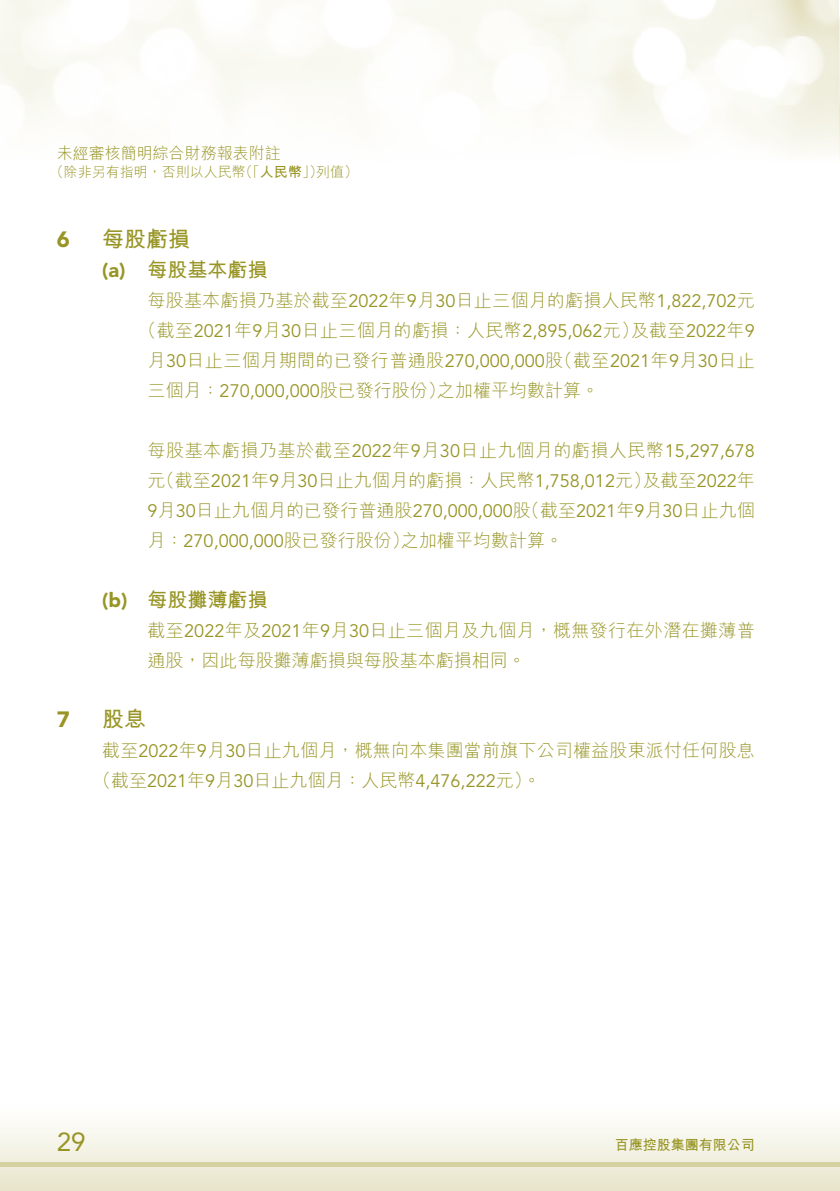
<style>
.page{position:relative;width:840px;height:1191px;background:#fff}
.page>*{position:absolute;margin:0;border:0;box-sizing:border-box;transform-origin:0 0}
.t1{font:26px "Avenir LT Std";color:#989525}
.t2{font:22px "M Hei HK Bold E Ten B5 H";color:#989525}
.t3{font:900 22px "Avenir LT Std";color:#989525}
.t4{font:20px "M Hei HK Bold E Ten B5 H";color:#989525}
.t5{font:18px/30px "M Hei HK Light E Ten B5 H";letter-spacing:.01em;color:#989525}
.t6{font:16px "M Hei HK Light E Ten B5 H";color:#989525}
.t7{font:14px "M Hei HK Light E Ten B5 H";color:#989525}
.t8{font:14px "M Hei HK Bold E Ten B5 H";color:#989525}
.s1{font-family:"M Hei HK Bold E Ten B5 H"}
.s2{font-family:"Avenir LT Std";font-weight:900}
.s3{font-family:"Avenir LT Std"}
</style>
<div class="page">
<svg style="left:0;top:1125px;width:839px;height:66px"></svg>
<hr style="left:0;top:1162px;width:839px;height:4px;background:#d4d09f">
<img style="left:839px;top:0;width:1px;height:173px">
<p class="t6" style="left:57px;top:147px;width:226px">未經審核簡明綜合財務報表附註</p>
<p class="t7" style="left:50px;top:167px;width:309px">（除非另有指明，否則以人民幣（「<span class="s1">人民幣</span>」）列值）</p>
<p class="t3" style="left:57px;top:228px;width:15px">6</p>
<p class="t2" style="left:102px;top:230px;width:89px">每股虧損</p>
<p class="t4" style="left:102px;top:262px;width:167px"><span class="s2">(a)</span> 每股基本虧損</p>
<p class="t5" style="left:147px;top:288px;width:608px">每股基本虧損乃基於截至<span class="s3">2022</span>年<span class="s3">9</span>月<span class="s3">30</span>日止三個月的虧損人民幣<span class="s3">1,822,702</span>元</p>
<p class="t5" style="left:138px;top:318px;width:617px">（截至<span class="s3">2021</span>年<span class="s3">9</span>月<span class="s3">30</span>日止三個月的虧損：人民幣<span class="s3">2,895,062</span>元）及截至<span class="s3">2022</span>年<span class="s3">9</span></p>
<p class="t5" style="left:147px;top:348px;width:608px">月<span class="s3">30</span>日止三個月期間的已發行普通股<span class="s3">270,000,000</span>股（截至<span class="s3">2021</span>年<span class="s3">9</span>月<span class="s3">30</span>日止</p>
<p class="t5" style="left:147px;top:378px;width:453px">三個月：<span class="s3">270,000,000</span>股已發行股份）之加權平均數計算。</p>
<p class="t5" style="left:147px;top:438px;width:608px;text-align:justify">每股基本虧損乃基於截至<span class="s3">2022</span>年<span class="s3">9</span>月<span class="s3">30</span>日止九個月的虧損人民幣<span class="s3">15,297,678</span>元（截至<span class="s3">2021</span>年<span class="s3">9</span>月<span class="s3">30</span>日止九個月的虧損：人民幣<span class="s3">1,758,012</span>元）及截至<span class="s3">2022</span>年<span class="s3">9</span>月<span class="s3">30</span>日止九個月的已發行普通股<span class="s3">270,000,000</span>股（截至<span class="s3">2021</span>年<span class="s3">9</span>月<span class="s3">30</span>日止九個月：<span class="s3">270,000,000</span>股已發行股份）之加權平均數計算。</p>
<p class="t4" style="left:102px;top:592px;width:167px"><span class="s2">(b)</span> 每股攤薄虧損</p>
<p class="t5" style="left:147px;top:618px;width:608px">截至<span class="s3">2022</span>年及<span class="s3">2021</span>年<span class="s3">9</span>月<span class="s3">30</span>日止三個月及九個月，概無發行在外潛在攤薄普通股，因此每股攤薄虧損與每股基本虧損相同。</p>
<p class="t3" style="left:57px;top:708px;width:15px">7</p>
<p class="t2" style="left:102px;top:710px;width:45px">股息</p>
<p class="t5" style="left:93px;top:738px;width:662px;text-indent:9px">截至<span class="s3">2022</span>年<span class="s3">9</span>月<span class="s3">30</span>日止九個月，概無向本集團當前旗下公司權益股東派付任何股息（截至<span class="s3">2021</span>年<span class="s3">9</span>月<span class="s3">30</span>日止九個月：人民幣<span class="s3">4,476,222</span>元）。</p>
<h1 class="t1" style="left:57px;top:1129px;width:30px">29</h1>
<p class="t8" style="left:614px;top:1139px;width:141px">百應控股集團有限公司</p>
</div>
